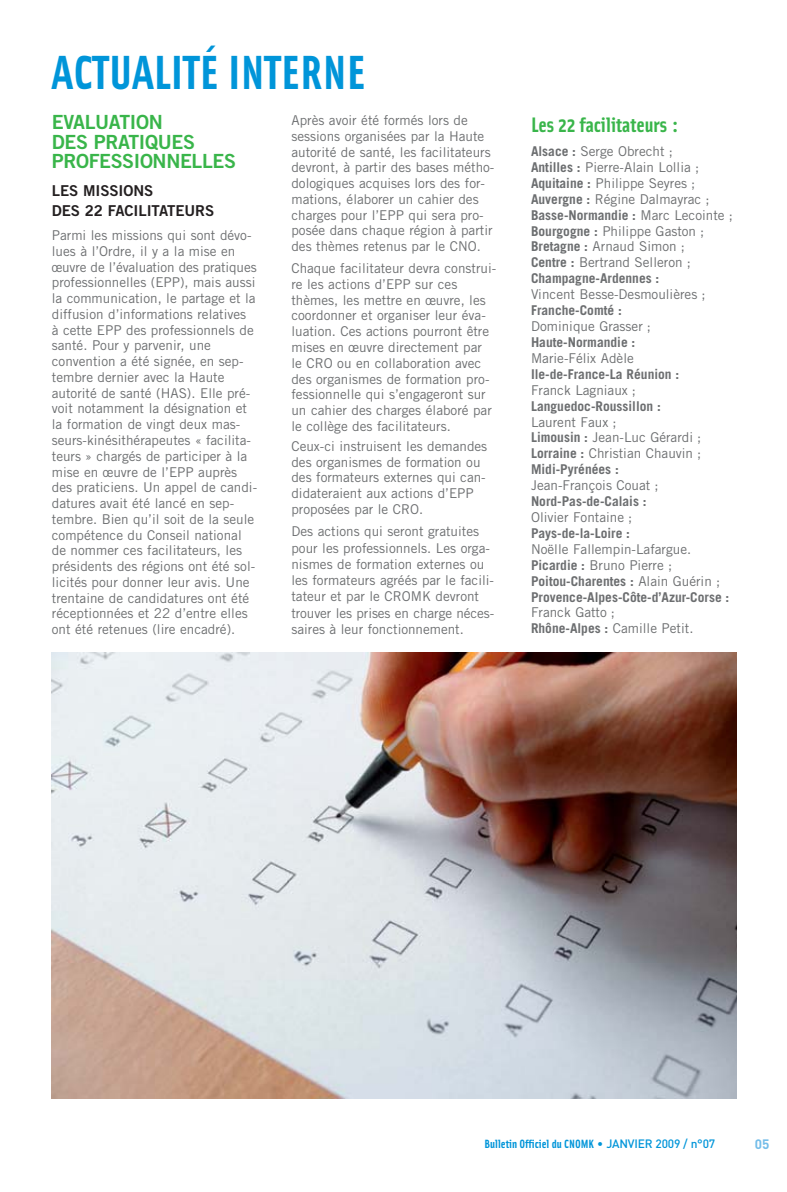
<style>
.page{position:relative;width:787px;height:1192px;background:#fff}
.page>*{position:absolute;margin:0;border:0;box-sizing:border-box;transform-origin:0 0}
.t1{font:700 48px "Solex";color:#0095d9}
.t2{font:700 21px "Solex";color:#39b54a}
.t3{font:19.5px/19.5px "Trade Gothic Bold Two";letter-spacing:-.02em;color:#39b54a}
.t4{font:15px/19.5px "Trade Gothic Bold Two";letter-spacing:-.005em;color:#231f20}
.t5{font:13.5px/15.8px "Trade Gothic";color:#6c6e70}
.t6{font:700 13.5px/15.9px "Trade Gothic";color:#6c6e70}
.t7{font:700 13.5px "DIN";color:#74bde9}
.t8{font:700 12px "Solex";color:#0095d9}
.s1{font-weight:700}
.s2{font-weight:400}
.s3{font-family:"DIN";font-weight:500}
</style>
<div class="page">
<img style="left:51px;top:652px;width:686px;height:447px">
<h1 class="t1" style="left:52px;top:54px;width:315px">ACTUALITÉ INTERNE</h1>
<h3 class="t3" style="left:52px;top:114px;width:186px">EVALUATION<br>DES PRATIQUES<br>PROFESSIONNELLES</h3>
<p class="t4" style="left:52px;top:182px;width:164px">LES MISSIONS<br>DES 22 FACILITATEURS</p>
<p class="t5" style="left:52px;top:229px;width:207px">Parmi les missions qui sont dévo&shy;lues à l’Ordre, il y a la mise en œuvre de l’évaluation des pratiques professionnelles (EPP), mais aussi la communication, le partage et la diffusion d’informations relatives<br>à cette EPP des professionnels de santé. Pour y parvenir, une convention a été signée, en sep&shy;tembre dernier avec la Haute autorité de santé (HAS). Elle pré&shy;voit notamment la désignation et la formation de vingt deux mas&shy;seurs-kinésithérapeutes « facilita&shy;teurs » chargés de participer à la mise en œuvre de l’EPP auprès des praticiens. Un appel de candi&shy;datures avait été lancé en sep&shy;tembre. Bien qu’il soit de la seule compétence du Conseil national de nommer ces facilitateurs, les présidents des régions ont été sol&shy;licités pour donner leur avis. Une trentaine de candidatures ont été réceptionnées et 22 d’entre elles ont été retenues (lire encadré).</p>
<p class="t5" style="left:291px;top:113px;width:204px">Après avoir été formés lors de sessions organisées par la Haute autorité de santé, les facilitateurs devront, à partir des bases métho&shy;dologiques acquises lors des for&shy;mations, élaborer un cahier des charges pour l’EPP qui sera pro&shy;posée dans chaque région à partir des thèmes retenus par le CNO.</p>
<p class="t5" style="left:291px;top:262px;width:206px">Chaque facilitateur devra construi&shy;re les actions d’EPP sur ces thèmes, les mettre en œuvre, les coordonner et organiser leur éva&shy;luation. Ces actions pourront être mises en œuvre directement par<br>le CRO ou en collaboration avec des organismes de formation pro&shy;fessionnelle qui s’engageront sur un cahier des charges élaboré par le collège des facilitateurs.</p>
<p class="t5" style="left:291px;top:439px;width:197px">Ceux-ci instruisent les demandes des organismes de formation ou des formateurs externes qui can&shy;didateraient aux actions d’EPP proposées par le CRO.</p>
<p class="t5" style="left:291px;top:524px;width:204px;line-height:16.2px">Des actions qui seront gratuites pour les professionnels. Les orga&shy;nismes de formation externes ou les formateurs agréés par le facili&shy;tateur et par le CROMK devront trouver les prises en charge néces&shy;saires à leur fonctionnement.</p>
<h2 class="t2" style="left:531px;top:116px;width:148px">Les 22 facilitateurs :</h2>
<p class="t5" style="left:531px;top:144px;width:203px"><span class="s1">Alsace :</span> Serge Obrecht ;<br><span class="s1">Antilles :</span> Pierre-Alain Lollia ;<br><span class="s1">Aquitaine :</span> Philippe Seyres ;<br><span class="s1">Auvergne :</span> Régine Dalmayrac ;<br><span class="s1">Basse-Normandie :</span> Marc Lecointe ;<br><span class="s1">Bourgogne :</span> Philippe Gaston ;<br><span class="s1">Bretagne :</span> Arnaud Simon ;<br><span class="s1">Centre :</span> Bertrand Selleron ;<br><span class="s1">Champagne-Ardennes :</span></p>
<p class="t5" style="left:531px;top:288px;width:176px">Vincent Besse-Desmoulières ;</p>
<p class="t6" style="left:531px;top:303px;width:92px">Franche-Comté :</p>
<p class="t5" style="left:531px;top:319px;width:122px">Dominique Grasser ;</p>
<p class="t6" style="left:531px;top:335px;width:106px">Haute-Normandie :</p>
<p class="t5" style="left:531px;top:351px;width:104px">Marie-Félix Adèle</p>
<p class="t6" style="left:531px;top:367px;width:150px">Ile-de-France-La Réunion :</p>
<p class="t5" style="left:531px;top:383px;width:107px">Franck Lagniaux ;</p>
<p class="t6" style="left:531px;top:399px;width:131px">Languedoc-Roussillon :</p>
<p class="t5" style="left:531px;top:415px;width:172px">Laurent Faux ;<br><span class="s1">Limousin :</span> Jean-Luc Gérardi ;<br><span class="s1">Lorraine :</span> Christian Chauvin ;<br><span class="s1">Midi-Pyrénées :</span></p>
<p class="t5" style="left:531px;top:478px;width:129px">Jean-François Couat ;</p>
<p class="t6" style="left:531px;top:494px;width:117px">Nord-Pas-de-Calais :</p>
<p class="t5" style="left:531px;top:510px;width:103px">Olivier Fontaine ;</p>
<p class="t6" style="left:531px;top:526px;width:100px">Pays-de-la-Loire :</p>
<p class="t6" style="left:531px;top:542px;width:200px"><span class="s2">Noëlle Fallempin-Lafargue.<br></span>Picardie : <span class="s2">Bruno Pierre ;<br></span>Poitou-Charentes : <span class="s2">Alain Guérin ;<br></span>Provence-Alpes-Côte-d’Azur-Corse :</p>
<p class="t5" style="left:531px;top:606px;width:164px">Franck Gatto ;<br><span class="s1">Rhône-Alpes :</span> Camille Petit.</p>
<p class="t8" style="left:484px;top:1139px;width:232px">Bulletin Officiel du CNOMK <span class="s3">• JANVIER 2009 / n°07</span></p>
<p class="t7" style="left:755px;top:1139px;width:16px">05</p>
</div>
